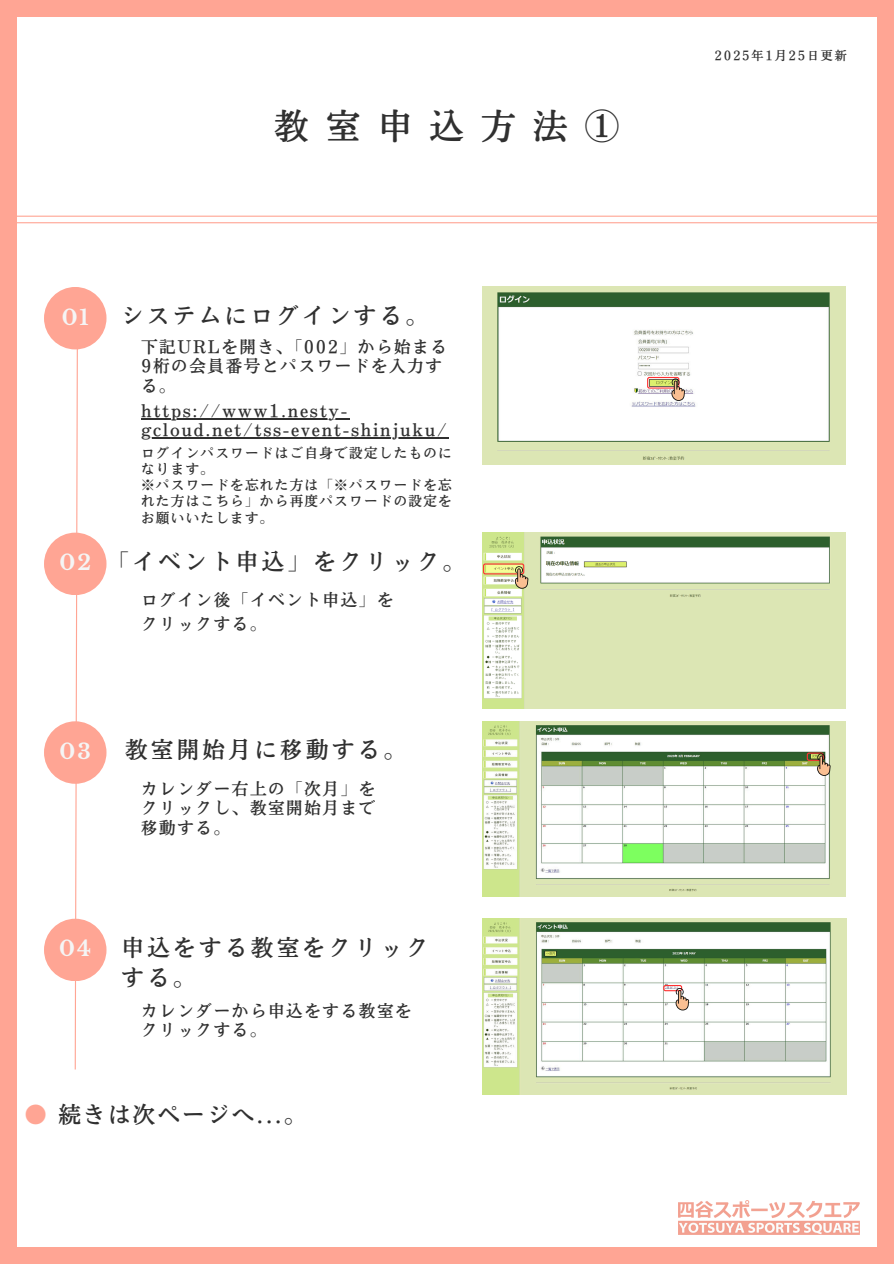
<style>
.page{position:relative;width:894px;height:1264px;background:#fff}
.page>*{position:absolute;margin:0;border:0;box-sizing:border-box;transform-origin:0 0}
.t1{font:34.5px "Nud Motoya Mincho Std W5";letter-spacing:.5em;color:#303030}
.t2{font:22.5px/30.3px "Nud Motoya Mincho Std W5";letter-spacing:.15em;color:#303030}
.t3{font:22.5px "Nud Motoya Mincho Std W5";letter-spacing:.1em;color:#303030}
.t4{font:700 21px "Libre Baskerville";letter-spacing:.1em;color:#f5f5f5}
.t5{font:16.5px/19.5px "Nud Motoya Mincho Std W5";letter-spacing:.1em;color:#303030}
.t6{font:13.5px/16px "Nud Motoya Mincho Std W5";letter-spacing:.1em;color:#303030}
.t7{font:12px "Nud Motoya Mincho Std W5";letter-spacing:.15em;color:#303030}
.s1{color:#ffa594}
</style>
<div class="page">
<div style="left:0;top:0;width:893px;height:17px;background:#ffa594"></div>
<div style="left:0;top:1246px;width:893px;height:17px;background:#ffa594"></div>
<div style="left:0;top:0;width:17px;height:1263px;background:#ffa594"></div>
<div style="left:876px;top:0;width:17px;height:1263px;background:#ffa594"></div>
<svg style="left:74px;top:349px;width:4px;height:721px"></svg>
<hr style="left:0;top:222px;width:893px;height:1px;background:#ffa594">
<hr style="left:0;top:216px;width:893px;height:1px;background:#ffa594">
<div style="left:44px;top:287px;width:62px;height:62px;background:#ffa594;border-radius:50%"></div>
<div style="left:44px;top:532px;width:62px;height:63px;background:#ffa594;border-radius:50%"></div>
<div style="left:44px;top:721px;width:62px;height:62px;background:#ffa594;border-radius:50%"></div>
<div style="left:44px;top:918px;width:62px;height:63px;background:#ffa594;border-radius:50%"></div>
<img style="left:678px;top:1200px;width:181px;height:34px">
<img style="left:482px;top:287px;width:362px;height:178px">
<img style="left:482px;top:532px;width:362px;height:176px">
<img style="left:482px;top:721px;width:362px;height:175px">
<img style="left:482px;top:918px;width:364px;height:176px">
<hr style="left:141px;top:418px;width:208px;height:1px;background:#303030">
<hr style="left:141px;top:437px;width:307px;height:2px;background:#303030">
<svg style="left:647px;top:377px;width:37px;height:24px"></svg>
<svg style="left:483px;top:563px;width:45px;height:25px"></svg>
<svg style="left:806px;top:752px;width:24px;height:24px"></svg>
<svg style="left:663px;top:984px;width:26px;height:26px"></svg>
<p class="t1" style="left:274px;top:109px;width:346px">教室申込方法①</p>
<p class="t4" style="left:62px;top:304px;width:29px">01</p>
<p class="t4" style="left:59px;top:550px;width:33px">02</p>
<p class="t2" style="left:121px;top:300px;width:308px">システムにログインする。</p>
<h1 class="t5" style="left:141px;top:337px;width:307px">下記URLを開き、「002」から始まる<br>9桁の会員番号とパスワードを入力する。</h1>
<p class="t5" style="left:141px;top:400px;width:208px">https://www1.nesty-</p>
<p class="t5" style="left:141px;top:420px;width:307px">gcloud.net/tss-event-shinjuku/</p>
<p class="t6" style="left:141px;top:445px;width:312px">ログインパスワードはご自身で設定したものに</p>
<p class="t6" style="left:141px;top:461px;width:312px">なります。<br>※パスワードを忘れた方は「※パスワードを忘</p>
<p class="t6" style="left:141px;top:493px;width:312px">れた方はこちら」から再度パスワードの設定をお願いいたします。</p>
<h3 class="t2" style="left:106px;top:546px;width:360px">「イベント申込」をクリック。</h3>
<p class="t5" style="left:141px;top:590px;width:254px">ログイン後「イベント申込」を</p>
<h2 class="t5" style="left:141px;top:613px;width:127px">クリックする。</h2>
<h4 class="t4" style="left:60px;top:738px;width:33px">03</h4>
<h2 class="t2" style="left:125px;top:734px;width:283px">教室開始月に移動する。</h2>
<h5 class="t5" style="left:141px;top:779px;width:236px">カレンダー右上の「次月」をクリックし、教室開始月まで</h5>
<p class="t5" style="left:141px;top:817px;width:91px">移動する。</p>
<h4 class="t4" style="left:59px;top:936px;width:33px">04</h4>
<p class="t2" style="left:121px;top:932px;width:308px">申込をする教室をクリックする。</p>
<p class="t5" style="left:141px;top:1000px;width:272px">カレンダーから申込をする教室を</p>
<p class="t5" style="left:141px;top:1019px;width:127px">クリックする。</p>
<p class="t3" style="left:25px;top:1102px;width:283px"><span class="s1">●</span> 続きは次ページへ...。</p>
<h2 class="t7" style="left:714px;top:49px;width:134px">2025年1月 25日更新</h2>
</div>
